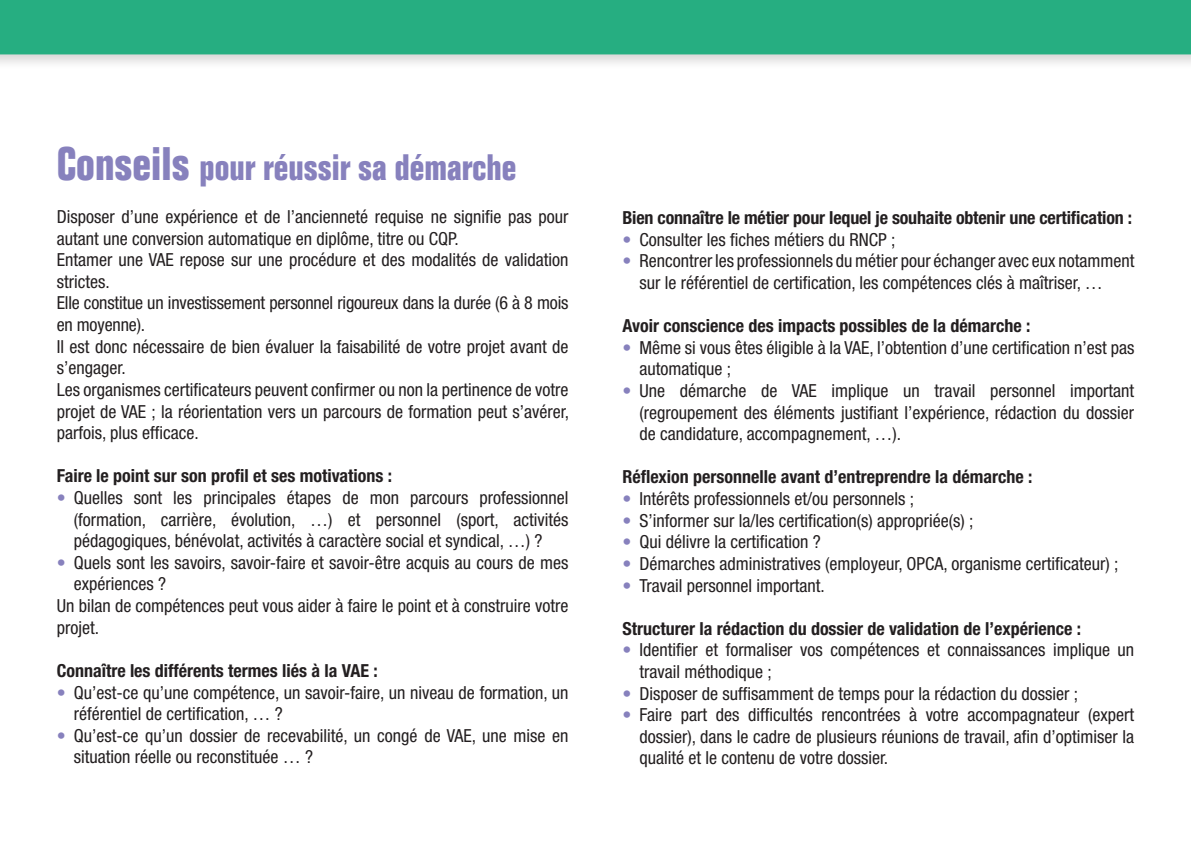
<style>
.page{position:relative;width:1191px;height:851px;background:#fff}
.page>*{position:absolute;margin:0;border:0;box-sizing:border-box;transform-origin:0 0}
.t1{font:700 condensed 36px "Folio";color:#8781bd}
.t2{font:condensed 18px/21.6px "Helvetica Neue";color:#231f20}
.t3{font:700 condensed 18px "Helvetica Neue";color:#231f20}
.s1{font-size:46px}
.s2{color:#8781bd}
</style>
<div class="page">
<div style="left:0;top:0;width:1191px;height:147px;background:#231f20;opacity:.2"></div>
<div style="left:0;top:0;width:1191px;height:54px;background:#26ae81"></div>
<h1 class="t1" style="left:57px;top:147px;width:461px"><span class="s1">Conseils</span> pour réussir sa démarche</h1>
<p class="t2" style="left:57px;top:206px;width:514px">Disposer d’une expérience et de l’ancienneté requise ne signifie pas pour autant une conversion automatique en diplôme, titre ou CQP.<br>Entamer une VAE repose sur une procédure et des modalités de validation strictes.<br>Elle constitue un investissement personnel rigoureux dans la durée (6 à 8 mois en moyenne).<br>Il est donc nécessaire de bien évaluer la faisabilité de votre projet avant de s’engager.<br>Les organismes certificateurs peuvent confirmer ou non la pertinence de votre projet de VAE ; la réorientation vers un parcours de formation peut s’avérer, parfois, plus efficace.</p>
<p class="t3" style="left:57px;top:465px;width:337px">Faire le point sur son profil et ses motivations :</p>
<p class="t2" style="left:74px;top:486px;width:496px;text-align:justify;text-indent:-17px"><span class="s2">•</span> Quelles sont les principales étapes de mon parcours professionnel (formation, carrière, évolution, …) et personnel (sport, activités pédagogiques, bénévolat, activités à caractère social et syndical, …) ?</p>
<p class="t2" style="left:57px;top:551px;width:513px"><span class="s2">•</span> Quels sont les savoirs, savoir-faire et savoir-être acquis au cours de mes</p>
<p class="t2" style="left:74px;top:573px;width:94px">expériences ?</p>
<p class="t2" style="left:57px;top:594px;width:513px">Un bilan de compétences peut vous aider à faire le point et à construire votre</p>
<p class="t2" style="left:57px;top:616px;width:44px">projet.</p>
<p class="t3" style="left:57px;top:659px;width:322px">Connaître les différents termes liés à la VAE :</p>
<p class="t2" style="left:74px;top:681px;width:496px;text-indent:-17px"><span class="s2">•</span> Qu’est-ce qu’une compétence, un savoir-faire, un niveau de formation, un référentiel de certification, … ?</p>
<p class="t2" style="left:74px;top:724px;width:496px;text-indent:-17px"><span class="s2">•</span> Qu’est-ce qu’un dossier de recevabilité, un congé de VAE, une mise en situation réelle ou reconstituée … ?</p>
<p class="t3" style="left:622px;top:207px;width:511px">Bien connaître le métier pour lequel je souhaite obtenir une certification :</p>
<p class="t2" style="left:622px;top:228px;width:274px"><span class="s2">•</span> Consulter les fiches métiers du RNCP ;</p>
<p class="t2" style="left:639px;top:250px;width:496px;text-indent:-17px"><span class="s2">•</span> Rencontrer les professionnels du métier pour échanger avec eux notamment sur le référentiel de certification, les compétences clés à maîtriser, …</p>
<p class="t3" style="left:622px;top:315px;width:409px">Avoir conscience des impacts possibles de la démarche :</p>
<p class="t2" style="left:639px;top:336px;width:496px;text-indent:-17px"><span class="s2">•</span> Même si vous êtes éligible à la VAE, l’obtention d’une certification n’est pas automatique ;</p>
<p class="t2" style="left:639px;top:379px;width:496px;text-align:justify;text-indent:-17px"><span class="s2">•</span> Une démarche de VAE implique un travail personnel important (regroupement des éléments justifiant l’expérience, rédaction du dossier de candidature, accompagnement, …).</p>
<p class="t3" style="left:622px;top:466px;width:411px">Réflexion personnelle avant d’entreprendre la démarche :</p>
<p class="t2" style="left:622px;top:487px;width:293px"><span class="s2">•</span> Intérêts professionnels et/ou personnels ;</p>
<p class="t2" style="left:622px;top:509px;width:352px"><span class="s2">•</span> S’informer sur la/les certification(s) appropriée(s) ;</p>
<p class="t2" style="left:622px;top:531px;width:200px"><span class="s2">•</span> Qui délivre la certification ?</p>
<p class="t2" style="left:622px;top:552px;width:497px"><span class="s2">•</span> Démarches administratives (employeur, OPCA, organisme certificateur) ;</p>
<p class="t2" style="left:622px;top:574px;width:204px"><span class="s2">•</span> Travail personnel important.</p>
<p class="t3" style="left:622px;top:617px;width:460px">Structurer la rédaction du dossier de validation de l’expérience :</p>
<p class="t2" style="left:639px;top:639px;width:496px;text-indent:-17px"><span class="s2">•</span> Identifier et formaliser vos compétences et connaissances implique un travail méthodique ;</p>
<p class="t2" style="left:622px;top:682px;width:457px"><span class="s2">•</span> Disposer de suffisamment de temps pour la rédaction du dossier ;</p>
<p class="t2" style="left:639px;top:703px;width:496px;text-align:justify;text-indent:-17px"><span class="s2">•</span> Faire part des difficultés rencontrées à votre accompagnateur (expert dossier), dans le cadre de plusieurs réunions de travail, afin d’optimiser la qualité et le contenu de votre dossier.</p>
</div>
